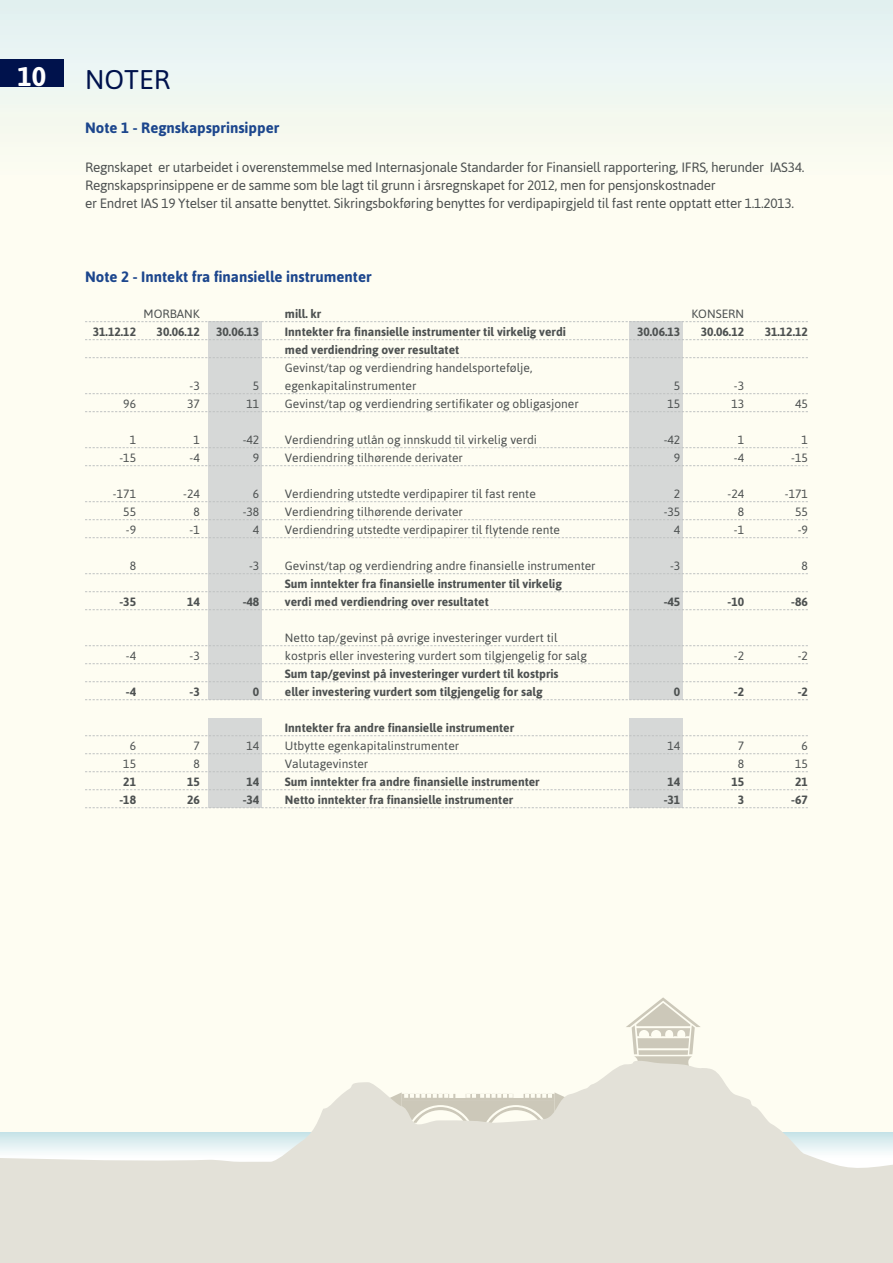
<style>
.page{position:relative;width:893px;height:1263px;background:#fff}
.page>*{position:absolute;margin:0;border:0;box-sizing:border-box;transform-origin:0 0}
.t1{font:27px "Asap";color:#00124c}
.t2{font:700 27px "Asap";color:#fff}
.t3{font:700 15px "Asap";color:#1c468d}
.t4{font:13.5px/18px "Asap";letter-spacing:-.02em;color:#4d5151}
.t5{font:12px "Asap";color:#4d5151}
.t6{font:700 12px "Asap";color:#4d5151}
</style>
<div class="page">
<div style="left:0;top:0;width:893px;height:64px;background:#e6f2f2"></div>
<div style="left:0;top:179px;width:893px;height:955px;background:#fefdf2"></div>
<div style="left:208px;top:322px;width:53px;height:378px;background:#d6d8d7"></div>
<div style="left:208px;top:718px;width:53px;height:90px;background:#d6d8d7"></div>
<div style="left:629px;top:321px;width:53px;height:379px;background:#d6d8d7"></div>
<div style="left:629px;top:718px;width:53px;height:90px;background:#d6d8d7"></div>
<svg style="left:626px;top:997px;width:74px;height:64px"></svg>
<svg style="left:0;top:1061px;width:893px;height:202px;fill:#e3e1d8"></svg>
<svg style="left:85px;top:321px;width:723px;height:1px"></svg>
<svg style="left:85px;top:339px;width:723px;height:1px"></svg>
<svg style="left:85px;top:357px;width:723px;height:1px"></svg>
<svg style="left:85px;top:393px;width:723px;height:1px"></svg>
<svg style="left:85px;top:411px;width:723px;height:1px"></svg>
<svg style="left:85px;top:447px;width:723px;height:1px"></svg>
<svg style="left:85px;top:465px;width:723px;height:1px"></svg>
<svg style="left:85px;top:501px;width:723px;height:1px"></svg>
<svg style="left:85px;top:519px;width:723px;height:1px"></svg>
<svg style="left:85px;top:537px;width:723px;height:1px"></svg>
<svg style="left:85px;top:573px;width:723px;height:1px"></svg>
<svg style="left:85px;top:591px;width:723px;height:1px"></svg>
<svg style="left:85px;top:609px;width:723px;height:1px"></svg>
<svg style="left:85px;top:645px;width:723px;height:1px"></svg>
<svg style="left:85px;top:663px;width:723px;height:1px"></svg>
<svg style="left:85px;top:681px;width:723px;height:1px"></svg>
<svg style="left:85px;top:699px;width:723px;height:1px"></svg>
<svg style="left:85px;top:735px;width:723px;height:1px"></svg>
<svg style="left:85px;top:753px;width:723px;height:1px"></svg>
<svg style="left:85px;top:771px;width:723px;height:1px"></svg>
<svg style="left:85px;top:789px;width:723px;height:1px"></svg>
<svg style="left:85px;top:807px;width:723px;height:1px"></svg>
<div style="left:0;top:60px;width:64px;height:27px;background:#00124c"></div>
<h1 class="t2" style="left:17px;top:61px;width:30px">10</h1>
<h1 class="t1" style="left:85px;top:64px;width:87px">NOTER</h1>
<p class="t3" style="left:85px;top:119px;width:196px">Note 1 - Regnskapsprinsipper</p>
<p class="t4" style="left:85px;top:158px;width:721px">Regnskapet er utarbeidet i overenstemmelse med Internasjonale Standarder for Finansiell rapportering, IFRS, herunder IAS34.<br>Regnskapsprinsippene er de samme som ble lagt til grunn i årsregnskapet for 2012, men for pensjonskostnader<br>er Endret IAS 19 Ytelser til ansatte benyttet. Sikringsbokføring benyttes for verdipapirgjeld til fast rente opptatt etter 1.1.2013.</p>
<p class="t3" style="left:85px;top:268px;width:288px">Note 2 - Inntekt fra finansielle instrumenter</p>
<p class="t5" style="left:144px;top:307px;width:58px">MORBANK</p>
<p class="t6" style="left:285px;top:307px;width:38px">mill. kr</p>
<p class="t5" style="left:691px;top:307px;width:54px">KONSERN</p>
<p class="t6" style="left:93px;top:325px;width:45px">31.12.12</p>
<p class="t6" style="left:157px;top:325px;width:45px">30.06.12</p>
<p class="t6" style="left:216px;top:325px;width:45px">30.06.13</p>
<p class="t6" style="left:285px;top:325px;width:283px">Inntekter fra finansielle instrumenter til virkelig verdi</p>
<p class="t6" style="left:637px;top:325px;width:45px">30.06.13</p>
<p class="t6" style="left:701px;top:325px;width:45px">30.06.12</p>
<p class="t6" style="left:765px;top:325px;width:45px">31.12.12</p>
<p class="t6" style="left:285px;top:343px;width:176px">med verdiendring over resultatet</p>
<p class="t5" style="left:285px;top:361px;width:249px">Gevinst/tap og verdiendring handelsportefølje,</p>
<p class="t5" style="left:190px;top:379px;width:12px">-3</p>
<p class="t5" style="left:253px;top:379px;width:8px">5</p>
<p class="t5" style="left:285px;top:379px;width:133px">egenkapitalinstrumenter</p>
<p class="t5" style="left:674px;top:379px;width:8px">5</p>
<p class="t5" style="left:734px;top:379px;width:12px">-3</p>
<p class="t5" style="left:123px;top:397px;width:14px">96</p>
<p class="t5" style="left:187px;top:397px;width:14px">37</p>
<p class="t5" style="left:247px;top:397px;width:14px">11</p>
<p class="t5" style="left:285px;top:397px;width:295px">Gevinst/tap og verdiendring sertifikater og obligasjoner</p>
<p class="t5" style="left:667px;top:397px;width:14px">15</p>
<p class="t5" style="left:731px;top:397px;width:14px">13</p>
<p class="t5" style="left:795px;top:397px;width:14px">45</p>
<p class="t5" style="left:130px;top:433px;width:8px">1</p>
<p class="t5" style="left:193px;top:433px;width:8px">1</p>
<p class="t5" style="left:243px;top:433px;width:18px">-42</p>
<p class="t5" style="left:285px;top:433px;width:254px">Verdiendring utlån og innskudd til virkelig verdi</p>
<p class="t5" style="left:664px;top:433px;width:18px">-42</p>
<p class="t5" style="left:738px;top:433px;width:8px">1</p>
<p class="t5" style="left:801px;top:433px;width:8px">1</p>
<p class="t5" style="left:119px;top:451px;width:18px">-15</p>
<p class="t5" style="left:190px;top:451px;width:12px">-4</p>
<p class="t5" style="left:253px;top:451px;width:8px">9</p>
<p class="t5" style="left:285px;top:451px;width:180px">Verdiendring tilhørende derivater</p>
<p class="t5" style="left:674px;top:451px;width:8px">9</p>
<p class="t5" style="left:734px;top:451px;width:12px">-4</p>
<p class="t5" style="left:791px;top:451px;width:18px">-15</p>
<p class="t5" style="left:113px;top:487px;width:25px">-171</p>
<p class="t5" style="left:183px;top:487px;width:18px">-24</p>
<p class="t5" style="left:253px;top:487px;width:8px">6</p>
<p class="t5" style="left:285px;top:487px;width:252px">Verdiendring utstedte verdipapirer til fast rente</p>
<p class="t5" style="left:674px;top:487px;width:8px">2</p>
<p class="t5" style="left:727px;top:487px;width:18px">-24</p>
<p class="t5" style="left:785px;top:487px;width:25px">-171</p>
<p class="t5" style="left:123px;top:505px;width:14px">55</p>
<p class="t5" style="left:193px;top:505px;width:8px">8</p>
<p class="t5" style="left:243px;top:505px;width:18px">-38</p>
<p class="t5" style="left:285px;top:505px;width:180px">Verdiendring tilhørende derivater</p>
<p class="t5" style="left:664px;top:505px;width:18px">-35</p>
<p class="t5" style="left:738px;top:505px;width:8px">8</p>
<p class="t5" style="left:795px;top:505px;width:14px">55</p>
<p class="t5" style="left:126px;top:523px;width:12px">-9</p>
<p class="t5" style="left:190px;top:523px;width:12px">-1</p>
<p class="t5" style="left:253px;top:523px;width:8px">4</p>
<p class="t5" style="left:285px;top:523px;width:277px">Verdiendring utstedte verdipapirer til flytende rente</p>
<p class="t5" style="left:674px;top:523px;width:8px">4</p>
<p class="t5" style="left:734px;top:523px;width:12px">-1</p>
<p class="t5" style="left:798px;top:523px;width:12px">-9</p>
<p class="t5" style="left:130px;top:559px;width:8px">8</p>
<p class="t5" style="left:249px;top:559px;width:12px">-3</p>
<p class="t5" style="left:285px;top:559px;width:312px">Gevinst/tap og verdiendring andre finansielle instrumenter</p>
<p class="t5" style="left:670px;top:559px;width:12px">-3</p>
<p class="t5" style="left:801px;top:559px;width:8px">8</p>
<p class="t6" style="left:285px;top:577px;width:279px">Sum inntekter fra finansielle instrumenter til virkelig</p>
<p class="t6" style="left:119px;top:595px;width:18px">-35</p>
<p class="t6" style="left:187px;top:595px;width:14px">14</p>
<p class="t6" style="left:243px;top:595px;width:18px">-48</p>
<p class="t6" style="left:285px;top:595px;width:205px">verdi med verdiendring over resultatet</p>
<p class="t6" style="left:664px;top:595px;width:18px">-45</p>
<p class="t6" style="left:727px;top:595px;width:18px">-10</p>
<p class="t6" style="left:791px;top:595px;width:18px">-86</p>
<p class="t5" style="left:285px;top:631px;width:274px">Netto tap/gevinst på øvrige investeringer vurdert til</p>
<p class="t5" style="left:126px;top:649px;width:12px">-4</p>
<p class="t5" style="left:190px;top:649px;width:12px">-3</p>
<p class="t5" style="left:285px;top:649px;width:304px">kostpris eller investering vurdert som tilgjengelig for salg</p>
<p class="t5" style="left:734px;top:649px;width:12px">-2</p>
<p class="t5" style="left:798px;top:649px;width:12px">-2</p>
<p class="t6" style="left:285px;top:667px;width:275px">Sum tap/gevinst på investeringer vurdert til kostpris</p>
<p class="t6" style="left:126px;top:685px;width:12px">-4</p>
<p class="t6" style="left:190px;top:685px;width:12px">-3</p>
<p class="t6" style="left:253px;top:685px;width:8px">0</p>
<p class="t6" style="left:285px;top:685px;width:259px">eller investering vurdert som tilgjengelig for salg</p>
<p class="t6" style="left:674px;top:685px;width:8px">0</p>
<p class="t6" style="left:734px;top:685px;width:12px">-2</p>
<p class="t6" style="left:798px;top:685px;width:12px">-2</p>
<p class="t6" style="left:285px;top:721px;width:231px">Inntekter fra andre finansielle instrumenter</p>
<p class="t5" style="left:130px;top:739px;width:8px">6</p>
<p class="t5" style="left:193px;top:739px;width:8px">7</p>
<p class="t5" style="left:247px;top:739px;width:14px">14</p>
<p class="t5" style="left:285px;top:739px;width:176px">Utbytte egenkapitalinstrumenter</p>
<p class="t5" style="left:667px;top:739px;width:14px">14</p>
<p class="t5" style="left:738px;top:739px;width:8px">7</p>
<p class="t5" style="left:801px;top:739px;width:8px">6</p>
<p class="t5" style="left:123px;top:757px;width:14px">15</p>
<p class="t5" style="left:193px;top:757px;width:8px">8</p>
<p class="t5" style="left:285px;top:757px;width:85px">Valutagevinster</p>
<p class="t5" style="left:738px;top:757px;width:8px">8</p>
<p class="t5" style="left:795px;top:757px;width:14px">15</p>
<p class="t6" style="left:123px;top:775px;width:14px">21</p>
<p class="t6" style="left:187px;top:775px;width:14px">15</p>
<p class="t6" style="left:247px;top:775px;width:14px">14</p>
<p class="t6" style="left:285px;top:775px;width:256px">Sum inntekter fra andre finansielle instrumenter</p>
<p class="t6" style="left:667px;top:775px;width:14px">14</p>
<p class="t6" style="left:731px;top:775px;width:14px">15</p>
<p class="t6" style="left:795px;top:775px;width:14px">21</p>
<p class="t6" style="left:119px;top:793px;width:18px">-18</p>
<p class="t6" style="left:187px;top:793px;width:14px">26</p>
<p class="t6" style="left:243px;top:793px;width:18px">-34</p>
<p class="t6" style="left:285px;top:793px;width:230px">Netto inntekter fra finansielle instrumenter</p>
<p class="t6" style="left:664px;top:793px;width:18px">-31</p>
<p class="t6" style="left:738px;top:793px;width:8px">3</p>
<p class="t6" style="left:791px;top:793px;width:18px">-67</p>
</div>
